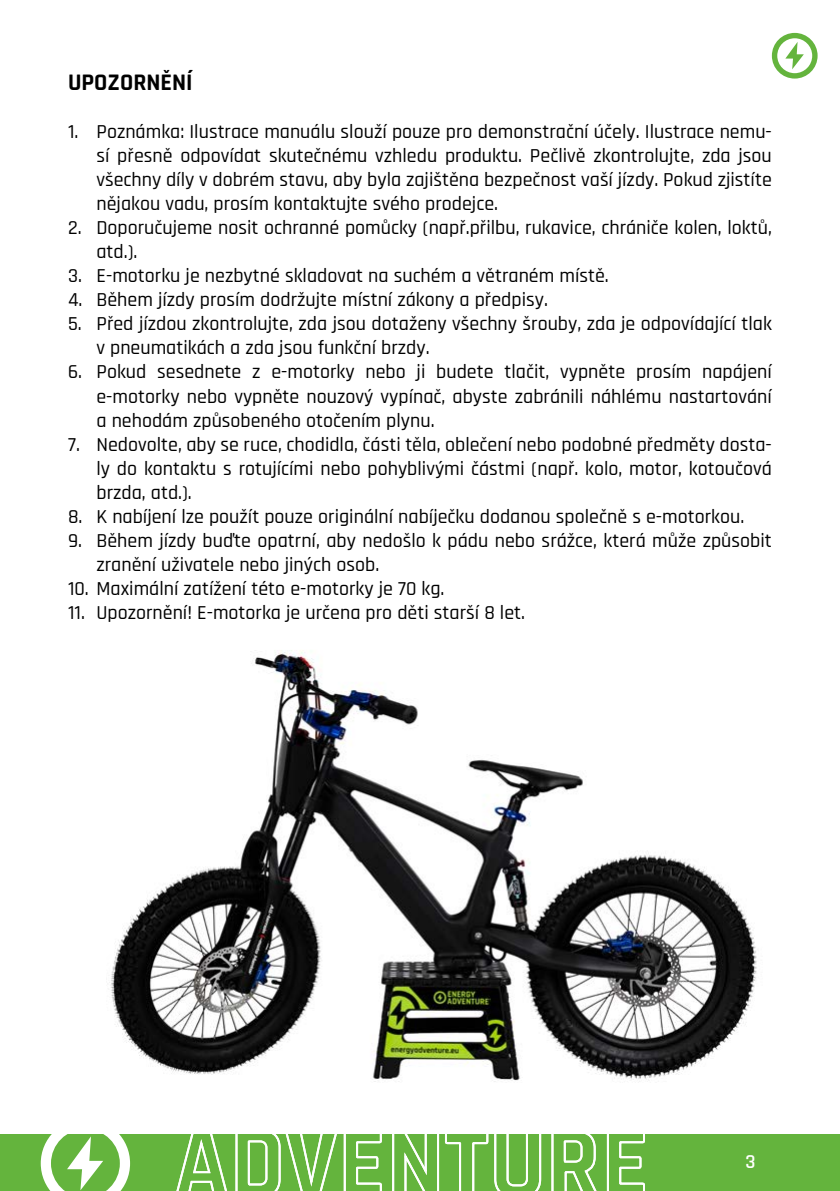
<style>
.page{position:relative;width:840px;height:1191px;background:#fff}
.page>*{position:absolute;margin:0;border:0;box-sizing:border-box;transform-origin:0 0}
.t1{font:700 24px "Rajdhani";color:#000}
.t2{font:500 20px/24px "Rajdhani";color:#000;text-align:justify}
.t3{font:600 20px "Rajdhani";color:#fff}
</style>
<div class="page">
<img style="left:109px;top:650px;width:648px;height:432px">
<div style="left:0;top:1134px;width:839px;height:57px;background:#64b43d"></div>
<svg style="left:785px;top:42px;width:18px;height:27px"></svg>
<div style="left:771px;top:33px;width:46px;height:46px;border:5px solid #64b43d;border-radius:50%"></div>
<svg style="left:41px;top:1134px;width:89px;height:57px"></svg>
<svg style="left:176px;top:1134px;width:206px;height:57px"></svg>
<svg style="left:392px;top:1134px;width:150px;height:57px"></svg>
<svg style="left:551px;top:1134px;width:46px;height:57px"></svg>
<svg style="left:606px;top:1134px;width:39px;height:57px"></svg>
<p class="t1" style="left:68px;top:68px;width:126px">UPOZORNĚNÍ</p>
<p class="t2" style="left:96px;top:121px;width:676px;text-indent:-28px">1. Poznámka: Ilustrace manuálu slouží pouze pro demonstrační účely. Ilustrace nemu&shy;sí přesně odpovídat skutečnému vzhledu produktu. Pečlivě zkontrolujte, zda jsou všechny díly v dobrém stavu, aby byla zajištěna bezpečnost vaší jízdy. Pokud zjistíte nějakou vadu, prosím kontaktujte svého prodejce.</p>
<p class="t2" style="left:96px;top:217px;width:676px;text-indent:-28px">2. Doporučujeme nosit ochranné pomůcky (např.přilbu, rukavice, chrániče kolen, loktů, atd.).</p>
<p class="t2" style="left:68px;top:265px;width:542px">3. E-motorku je nezbytné skladovat na suchém a větraném místě.</p>
<p class="t2" style="left:68px;top:289px;width:481px">4. Během jízdy prosím dodržujte místní zákony a předpisy.</p>
<p class="t2" style="left:96px;top:313px;width:676px;text-indent:-28px">5. Před jízdou zkontrolujte, zda jsou dotaženy všechny šrouby, zda je odpovídající tlak v pneumatikách a zda jsou funkční brzdy.</p>
<p class="t2" style="left:96px;top:361px;width:676px;text-indent:-28px">6. Pokud sesednete z e-motorky nebo ji budete tlačit, vypněte prosím napájení e-motorky nebo vypněte nouzový vypínač, abyste zabránili náhlému nastartování a nehodám způsobeného otočením plynu.</p>
<p class="t2" style="left:96px;top:433px;width:676px;text-indent:-28px">7. Nedovolte, aby se ruce, chodidla, části těla, oblečení nebo podobné předměty dosta&shy;ly do kontaktu s rotujícími nebo pohyblivými částmi (např. kolo, motor, kotoučová brzda, atd.).</p>
<p class="t2" style="left:68px;top:505px;width:677px">8. K nabíjení lze použít pouze originální nabíječku dodanou společně s e-motorkou.</p>
<p class="t2" style="left:96px;top:529px;width:676px;text-indent:-28px">9. Během jízdy buďte opatrní, aby nedošlo k pádu nebo srážce, která může způsobit zranění uživatele nebo jiných osob.</p>
<p class="t2" style="left:68px;top:577px;width:377px">10. Maximální zatížení této e-motorky je 70 kg.</p>
<p class="t2" style="left:68px;top:601px;width:458px">11. Upozornění! E-motorka je určena pro děti starší 8 let.</p>
<p class="t3" style="left:745px;top:1150px;width:12px">3</p>
</div>
